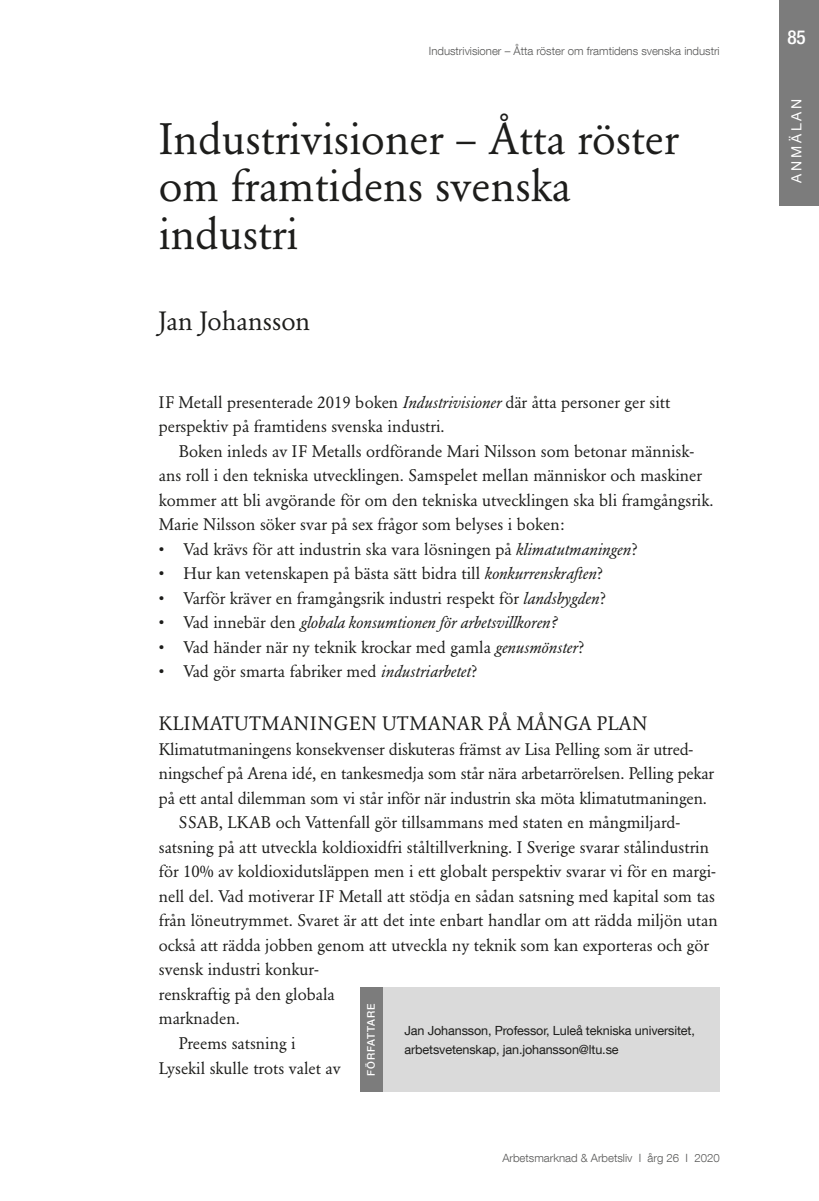
<style>
.page{position:relative;width:819px;height:1201px;background:#fff}
.page>*{position:absolute;margin:0;border:0;box-sizing:border-box;transform-origin:0 0}
.Huvudrubrik{font:43.75px/47.2px "Garamond BE";color:#1d1d1b}
.Författare{font:26.25px "Garamond BE";color:#1d1d1b}
.Rubrik_nivå_1{font:19.25px "Garamond BE";letter-spacing:.02em;color:#1d1d1b}
.t1{font:500 condensed 19.25px "Helvetica Neue LT Com";color:#fff}
.Brödtext_-_Indrag{font:16.62px/24.5px "Garamond BE";color:#1d1d1b}
.Brödtext_-_Utan_indr{font:16.62px/24.5px "Garamond BE";letter-spacing:-.01em;color:#1d1d1b}
.t2{font:italic 16.62px "Garamond BE";color:#1d1d1b}
.t3{font:14px "Helvetica Neue LT Com";color:#fff}
.Faktaruta_-_Text{font:12.6px/19.2px "Helvetica Neue LT Com";letter-spacing:-.01em;color:#1d1d1b}
.t4{font:300 11.38px "Helvetica Neue LT Com";color:#575756}
.Faktaruta_-_Sidorubr{font:500 10.5px "Helvetica Neue LT Com";letter-spacing:.1em;color:#fff}
.s1{font-style:italic}
.s2{font-style:normal}
</style>
<div class="page">
<div style="left:779px;top:0;width:40px;height:205px;background:#7c7c7c"></div>
<div style="left:360px;top:987px;width:359px;height:104px;background:#dadada"></div>
<div style="left:360px;top:987px;width:22px;height:104px;background:#7c7c7c"></div>
<p class="t4" style="left:429px;top:44px;width:292px">Industrivisioner – Åtta röster om framtidens svenska industri</p>
<p class="Huvudrubrik" style="left:159px;top:116px;width:521px">Industrivisioner – Åtta röster om framtidens svenska industri</p>
<p class="Författare" style="left:159px;top:305px;width:153px">Jan Johansson</p>
<p class="Brödtext_-_Utan_indr" style="left:159px;top:390px;width:513px">IF Metall presenterade 2019 boken <span class="s1">Industrivisioner</span> där åtta personer ger sitt perspektiv på framtidens svenska industri.</p>
<p class="Brödtext_-_Indrag" style="left:159px;top:439px;width:556px;text-indent:20px">Boken inleds av IF Metalls ordförande Mari Nilsson som betonar människ&shy;ans roll i den tekniska utvecklingen. Samspelet mellan människor och maskiner kommer att bli avgörande för om den tekniska utvecklingen ska bli framgångsrik.<br>Marie Nilsson söker svar på sex frågor som belyses i boken:</p>
<p class="Brödtext_-_Indrag" style="left:159px;top:537px;width:480px">• Vad krävs för att industrin ska vara lösningen på <span class="s1">klimatutmaningen</span>?</p>
<p class="Brödtext_-_Indrag" style="left:159px;top:561px;width:446px">• Hur kan vetenskapen på bästa sätt bidra till <span class="s1">konkurrenskraften</span>?</p>
<p class="Brödtext_-_Indrag" style="left:159px;top:586px;width:448px">• Varför kräver en framgångsrik industri respekt för <span class="s1">landsbygden</span>?</p>
<p class="t2" style="left:159px;top:613px;width:400px"><span class="s2">• Vad innebär den</span> globala konsumtionen för arbetsvillkoren?</p>
<p class="Brödtext_-_Indrag" style="left:159px;top:635px;width:427px">• Vad händer när ny teknik krockar med gamla <span class="s1">genusmönster</span>?</p>
<p class="Brödtext_-_Indrag" style="left:159px;top:659px;width:320px">• Vad gör smarta fabriker med <span class="s1">industriarbetet</span>?</p>
<p class="Rubrik_nivå_1" style="left:159px;top:712px;width:490px">KLIMATUTMANINGEN UTMANAR PÅ MÅNGA PLAN</p>
<p class="Brödtext_-_Utan_indr" style="left:159px;top:737px;width:556px">Klimatutmaningens konsekvenser diskuteras främst av Lisa Pelling som är utred&shy;ningschef på Arena idé, en tankesmedja som står nära arbetarrörelsen. Pelling pekar på ett antal dilemman som vi står inför när industrin ska möta klimatutmaningen.</p>
<p class="Brödtext_-_Indrag" style="left:159px;top:810px;width:560px;text-indent:20px">SSAB, LKAB och Vattenfall gör tillsammans med staten en mångmiljard&shy;satsning på att utveckla koldioxidfri ståltillverkning. I Sverige svarar stålindustrin för 10% av koldioxidutsläppen men i ett globalt perspektiv svarar vi för en margi&shy;nell del. Vad motiverar IF Metall att stödja en sådan satsning med kapital som tas från löneutrymmet. Svaret är att det inte enbart handlar om att rädda miljön utan också att rädda jobben genom att utveckla ny teknik som kan exporteras och gör svensk industri konkur-<br>renskraftig på den globala<br>marknaden.</p>
<p class="Brödtext_-_Indrag" style="left:159px;top:1031px;width:183px;text-indent:20px">Preems satsning i<br>Lysekil skulle trots valet av</p>
<p class="Faktaruta_-_Sidorubr" style="left:365px;top:1076px;width:74px;rotate:-90deg">FÖRFATTARE</p>
<p class="Faktaruta_-_Text" style="left:404px;top:1020px;width:292px">Jan Johansson, Professor, Luleå tekniska universitet, arbetsvetenskap, jan.johansson@ltu.se</p>
<p class="t4" style="left:502px;top:1151px;width:219px">Arbetsmarknad &amp; Arbetsliv I årg 26 I 2020</p>
<p class="t1" style="left:787px;top:25px;width:20px">85</p>
<p class="t3" style="left:788px;top:183px;width:86px;rotate:-90deg">ANMÄLAN</p>
</div>
